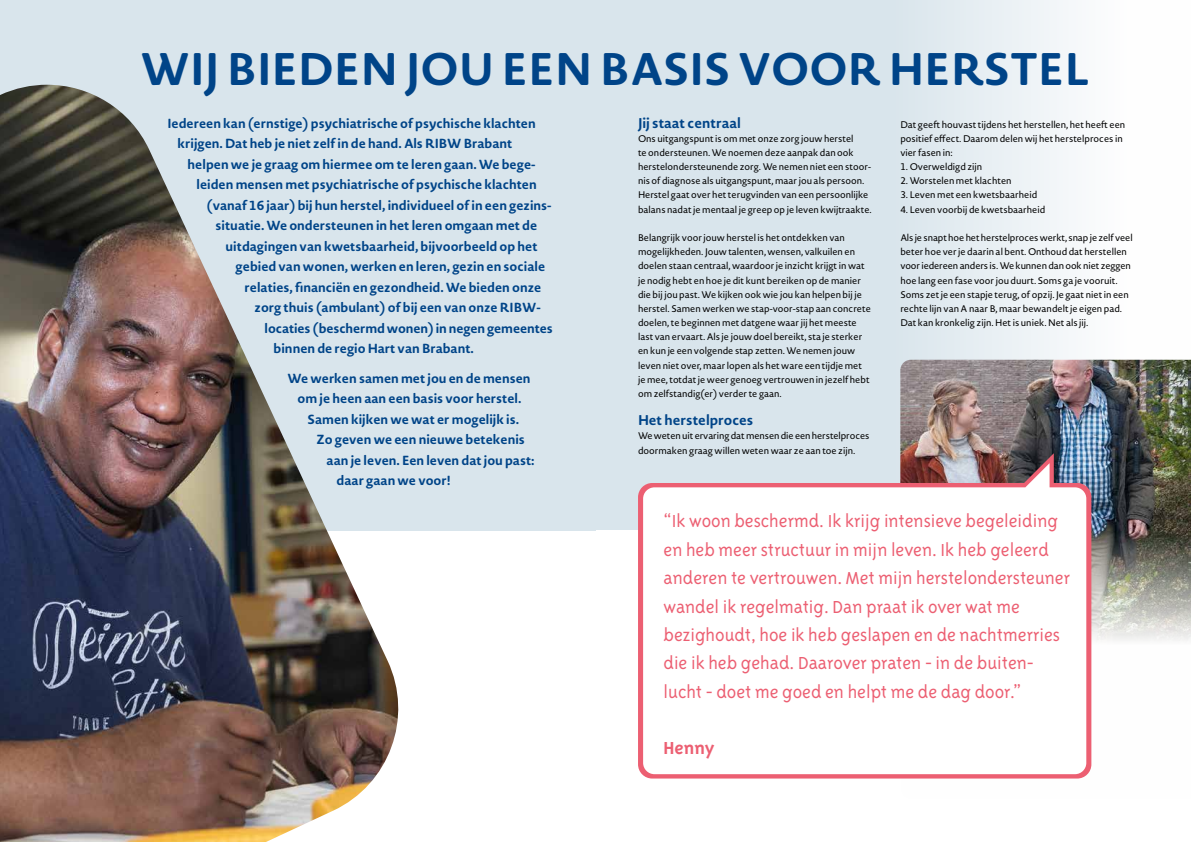
<style>
.page{position:relative;width:1191px;height:842px;background:#fff}
.page>*{position:absolute;margin:0;border:0;box-sizing:border-box;transform-origin:0 0}
.t1{font:700 45px "Novel Sans Rd Pro";color:#048}
.t2{font:300 20px/28.3px "Triplex Sans OT";color:#ec5f72}
.t3{font:700 20px "Triplex Sans OT";color:#ec5f72}
.t4{font:700 14px "Novel Sans Rd Pro";color:#048}
.t5{font:700 13px/20.5px "Novel Sans Rd Pro";color:#048}
.t6{font:9.5px/14.2px "Novel Sans Rd Pro";color:#000}
</style>
<div class="page">
<div style="left:595px;top:0;width:596px;height:530px;background:linear-gradient(to right,#cedee7,#fafbfc)"></div>
<img style="left:900px;top:360px;width:291px;height:419px">
<div style="left:0;top:0;width:595px;height:530px;background:#d9e5ec"></div>
<img style="left:0;top:85px;width:414px;height:757px">
<svg style="left:638px;top:453px;width:453px;height:325px"></svg>
<h1 class="t1" style="left:140px;top:36px;width:951px">WIJ BIEDEN JOU EEN BASIS VOOR HERSTEL</h1>
<h3 class="t5" style="left:178px;top:112px;width:360px;text-indent:-10px">Iedereen kan (ernstige) psychiatrische of psychische klachten krijgen. Dat heb je niet zelf in de hand. Als RIBW Brabant</h3>
<h3 class="t5" style="left:188px;top:153px;width:349px">helpen we je graag om hiermee om te leren gaan. We bege-</h3>
<h3 class="t5" style="left:197px;top:174px;width:342px">leiden mensen met psychiatrische of psychische klachten</h3>
<h3 class="t5" style="left:207px;top:194px;width:346px">(vanaf 16 jaar) bij hun herstel, individueel of in een gezins-</h3>
<h3 class="t5" style="left:216px;top:215px;width:323px">situatie. We ondersteunen in het leren omgaan met de</h3>
<h3 class="t5" style="left:226px;top:235px;width:313px">uitdagingen van kwetsbaarheid, bijvoorbeeld op het</h3>
<h3 class="t5" style="left:236px;top:256px;width:311px">gebied van wonen, werken en leren, gezin en sociale</h3>
<h3 class="t5" style="left:245px;top:276px;width:298px">relaties, financiën en gezondheid. We bieden onze</h3>
<h3 class="t5" style="left:255px;top:297px;width:288px">zorg thuis (ambulant) of bij een van onze RIBW-</h3>
<h3 class="t5" style="left:265px;top:317px;width:290px">locaties (beschermd wonen) in negen gemeentes</h3>
<h3 class="t5" style="left:274px;top:338px;width:202px">binnen de regio Hart van Brabant.</h3>
<h3 class="t5" style="left:288px;top:368px;width:244px">We werken samen met jou en de mensen</h3>
<h3 class="t5" style="left:298px;top:388px;width:225px">om je heen aan een basis voor herstel.</h3>
<h3 class="t5" style="left:308px;top:409px;width:213px">Samen kijken we wat er mogelijk is.</h3>
<h3 class="t5" style="left:317px;top:429px;width:210px">Zo geven we een nieuwe betekenis</h3>
<h3 class="t5" style="left:327px;top:450px;width:209px">aan je leven. Een leven dat jou past:</h3>
<h3 class="t5" style="left:337px;top:470px;width:115px">daar gaan we voor!</h3>
<h3 class="t4" style="left:638px;top:112px;width:104px">Jij staat centraal</h3>
<p class="t6" style="left:638px;top:131px;width:235px">Ons uitgangspunt is om met onze zorg jouw herstel<br>te ondersteunen. We noemen deze aanpak dan ook herstelondersteunende zorg. We nemen niet een stoor&shy;nis of diagnose als uitgangspunt, maar jou als persoon.<br>Herstel gaat over het terugvinden van een persoonlijke balans nadat je mentaal je greep op je leven kwijtraakte.</p>
<p class="t6" style="left:638px;top:230px;width:234px">Belangrijk voor jouw herstel is het ontdekken van mogelijkheden. Jouw talenten, wensen, valkuilen en doelen staan centraal, waardoor je inzicht krijgt in wat je nodig hebt en hoe je dit kunt bereiken op de manier die bij jou past. We kijken ook wie jou kan helpen bij je herstel. Samen werken we stap-voor-stap aan concrete doelen, te beginnen met datgene waar jij het meeste last van ervaart. Als je jouw doel bereikt, sta je sterker en kun je een volgende stap zetten. We nemen jouw leven niet over, maar lopen als het ware een tijdje met je mee, totdat je weer genoeg vertrouwen in jezelf hebt om zelfstandig(er) verder te gaan.</p>
<h3 class="t4" style="left:638px;top:410px;width:117px">Het herstelproces</h3>
<p class="t6" style="left:638px;top:429px;width:233px">We weten uit ervaring dat mensen die een herstelproces doormaken graag willen weten waar ze aan toe zijn.</p>
<p class="t6" style="left:900px;top:117px;width:226px">Dat geeft houvast tijdens het herstellen, het heeft een positief effect. Daarom delen wij het herstelproces in vier fasen in:</p>
<p class="t6" style="left:900px;top:159px;width:83px">1. Overweldigd zijn</p>
<p class="t6" style="left:900px;top:174px;width:113px">2. Worstelen met klachten</p>
<p class="t6" style="left:900px;top:188px;width:138px">3. Leven met een kwetsbaarheid</p>
<p class="t6" style="left:900px;top:202px;width:146px">4. Leven voorbij de kwetsbaarheid</p>
<p class="t6" style="left:900px;top:230px;width:234px">Als je snapt hoe het herstelproces werkt, snap je zelf veel beter hoe ver je daarin al bent. Onthoud dat herstellen voor iedereen anders is. We kunnen dan ook niet zeggen hoe lang een fase voor jou duurt. Soms ga je vooruit.<br>Soms zet je een stapje terug, of opzij. Je gaat niet in een rechte lijn van A naar B, maar bewandelt je eigen pad.<br>Dat kan kronkelig zijn. Het is uniek. Net als jij.</p>
<p class="t2" style="left:663px;top:507px;width:408px">“Ik woon beschermd. Ik krijg intensieve begeleiding en heb meer structuur in mijn leven. Ik heb geleerd anderen te vertrouwen. Met mijn herstelondersteuner wandel ik regelmatig. Dan praat ik over wat me bezighoudt, hoe ik heb geslapen en de nachtmerries die ik heb gehad. Daarover praten - in de buiten&shy;lucht - doet me goed en helpt me de dag door.”</p>
<h2 class="t3" style="left:663px;top:738px;width:53px">Henny</h2>
</div>
